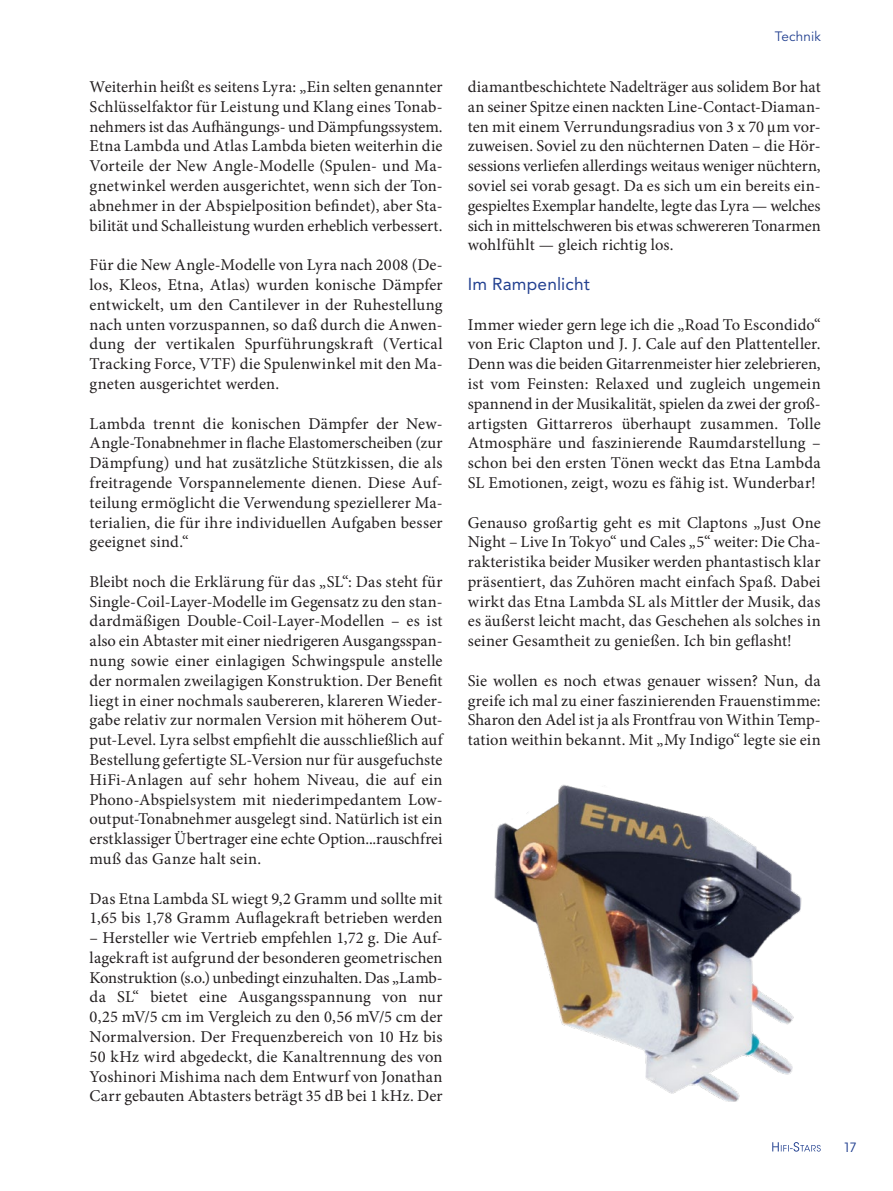
<style>
.page{position:relative;width:893px;height:1191px;background:#fff}
.page>*{position:absolute;margin:0;border:0;box-sizing:border-box;transform-origin:0 0}
.t1{font:17.25px "Avenir LT Std";letter-spacing:.01em;color:#224090}
.t2{font:16.5px/19.8px "Minion Pro";letter-spacing:.01em;color:#231f20;text-align:justify}
.t3{font:13.5px "Avenir LT Std";letter-spacing:.01em;color:#224090}
.t4{font:12.75px "ITC Avant Garde Std";color:#224090}
</style>
<div class="page">
<img style="left:494px;top:784px;width:308px;height:317px">
<svg style="left:772px;top:1142px;width:49px;height:9px"></svg>
<p class="t2" style="left:90px;top:77px;width:354px">Weiterhin heißt es seitens Lyra: „Ein selten genannter Schlüsselfaktor für Leistung und Klang eines Tonab&shy;nehmers ist das Aufhängungs- und Dämpfungssystem.<br>Etna Lambda und Atlas Lambda bieten weiterhin die Vorteile der New Angle-Modelle (Spulen- und Ma&shy;gnetwinkel werden ausgerichtet, wenn sich der Ton&shy;abnehmer in der Abspielposition befindet), aber Sta&shy;bilität und Schalleistung wurden erheblich verbessert.</p>
<p class="t2" style="left:90px;top:255px;width:354px">Für die New Angle-Modelle von Lyra nach 2008 (De&shy;los, Kleos, Etna, Atlas) wurden konische Dämpfer entwickelt, um den Cantilever in der Ruhestellung nach unten vorzuspannen, so daß durch die Anwen&shy;dung der vertikalen Spurführungskraft (Vertical Tracking Force, VTF) die Spulenwinkel mit den Ma&shy;gneten ausgerichtet werden.</p>
<p class="t2" style="left:90px;top:413px;width:354px">Lambda trennt die konischen Dämpfer der New-Angle-Tonabnehmer in flache Elastomerscheiben (zur Dämpfung) und hat zusätzliche Stützkissen, die als freitragende Vorspannelemente dienen. Diese Auf&shy;teilung ermöglicht die Verwendung speziellerer Ma&shy;terialien, die für ihre individuellen Aufgaben besser geeignet sind.“</p>
<p class="t2" style="left:90px;top:572px;width:354px">Bleibt noch die Erklärung für das „SL“: Das steht für Single-Coil-Layer-Modelle im Gegensatz zu den stan&shy;dardmäßigen Double-Coil-Layer-Modellen – es ist also ein Abtaster mit einer niedrigeren Ausgangsspan&shy;nung sowie einer einlagigen Schwingspule anstelle der normalen zweilagigen Konstruktion. Der Benefit liegt in einer nochmals saubereren, klareren Wieder&shy;gabe relativ zur normalen Version mit höherem Out&shy;put-Level. Lyra selbst empfiehlt die ausschließlich auf Bestellung gefertigte SL-Version nur für ausgefuchste HiFi-Anlagen auf sehr hohem Niveau, die auf ein Phono-Abspielsystem mit niederimpedantem Low&shy;output-Tonabnehmer ausgelegt sind. Natürlich ist ein erstklassiger Übertrager eine echte Option...rauschfrei muß das Ganze halt sein.</p>
<p class="t2" style="left:90px;top:888px;width:354px">Das Etna Lambda SL wiegt 9,2 Gramm und sollte mit<br>1,65 bis 1,78 Gramm Auflagekraft betrieben werden</p>
<p class="t2" style="left:90px;top:928px;width:354px">– Hersteller wie Vertrieb empfehlen 1,72 g. Die Auf&shy;lagekraft ist aufgrund der besonderen geometrischen Konstruktion (s.o.) unbedingt einzuhalten. Das „Lamb&shy;da SL“ bietet eine Ausgangsspannung von nur 0,25 mV/5 cm im Vergleich zu den 0,56 mV/5 cm der Normalversion. Der Frequenzbereich von 10 Hz bis 50 kHz wird abgedeckt, die Kanaltrennung des von Yoshinori Mishima nach dem Entwurf von Jonathan Carr gebauten Abtasters beträgt 35 dB bei 1 kHz. Der</p>
<p class="t3" style="left:775px;top:29px;width:48px">Technik</p>
<p class="t2" style="left:468px;top:77px;width:354px">diamantbeschichtete Nadelträger aus solidem Bor hat an seiner Spitze einen nackten Line-Contact-Diaman&shy;ten mit einem Verrundungsradius von 3 x 70 µm vor&shy;zuweisen. Soviel zu den nüchternen Daten – die Hör&shy;sessions verliefen allerdings weitaus weniger nüchtern, soviel sei vorab gesagt. Da es sich um ein bereits ein&shy;gespieltes Exemplar handelte, legte das Lyra — welches sich in mittelschweren bis etwas schwereren Tonarmen wohlfühlt — gleich richtig los.</p>
<p class="t1" style="left:468px;top:274px;width:124px">Im Rampenlicht</p>
<p class="t2" style="left:468px;top:314px;width:354px">Immer wieder gern lege ich die „Road To Escondido“ von Eric Clapton und J. J. Cale auf den Plattenteller.<br>Denn was die beiden Gitarrenmeister hier zelebrieren, ist vom Feinsten: Relaxed und zugleich ungemein spannend in der Musikalität, spielen da zwei der groß&shy;artigsten Gittarreros überhaupt zusammen. Tolle Atmosphäre und faszinierende Raumdarstellung – schon bei den ersten Tönen weckt das Etna Lambda SL Emotionen, zeigt, wozu es fähig ist. Wunderbar!</p>
<p class="t2" style="left:468px;top:512px;width:354px">Genauso großartig geht es mit Claptons „Just One Night – Live In Tokyo“ und Cales „5“ weiter: Die Cha&shy;rakteristika beider Musiker werden phantastisch klar präsentiert, das Zuhören macht einfach Spaß. Dabei wirkt das Etna Lambda SL als Mittler der Musik, das es äußerst leicht macht, das Geschehen als solches in seiner Gesamtheit zu genießen. Ich bin geflasht!</p>
<p class="t2" style="left:468px;top:671px;width:354px">Sie wollen es noch etwas genauer wissen? Nun, da greife ich mal zu einer faszinierenden Frauenstimme:<br>Sharon den Adel ist ja als Frontfrau von Within Temp&shy;tation weithin bekannt. Mit „My Indigo“ legte sie ein</p>
<p class="t4" style="left:843px;top:1139px;width:15px">17</p>
</div>
